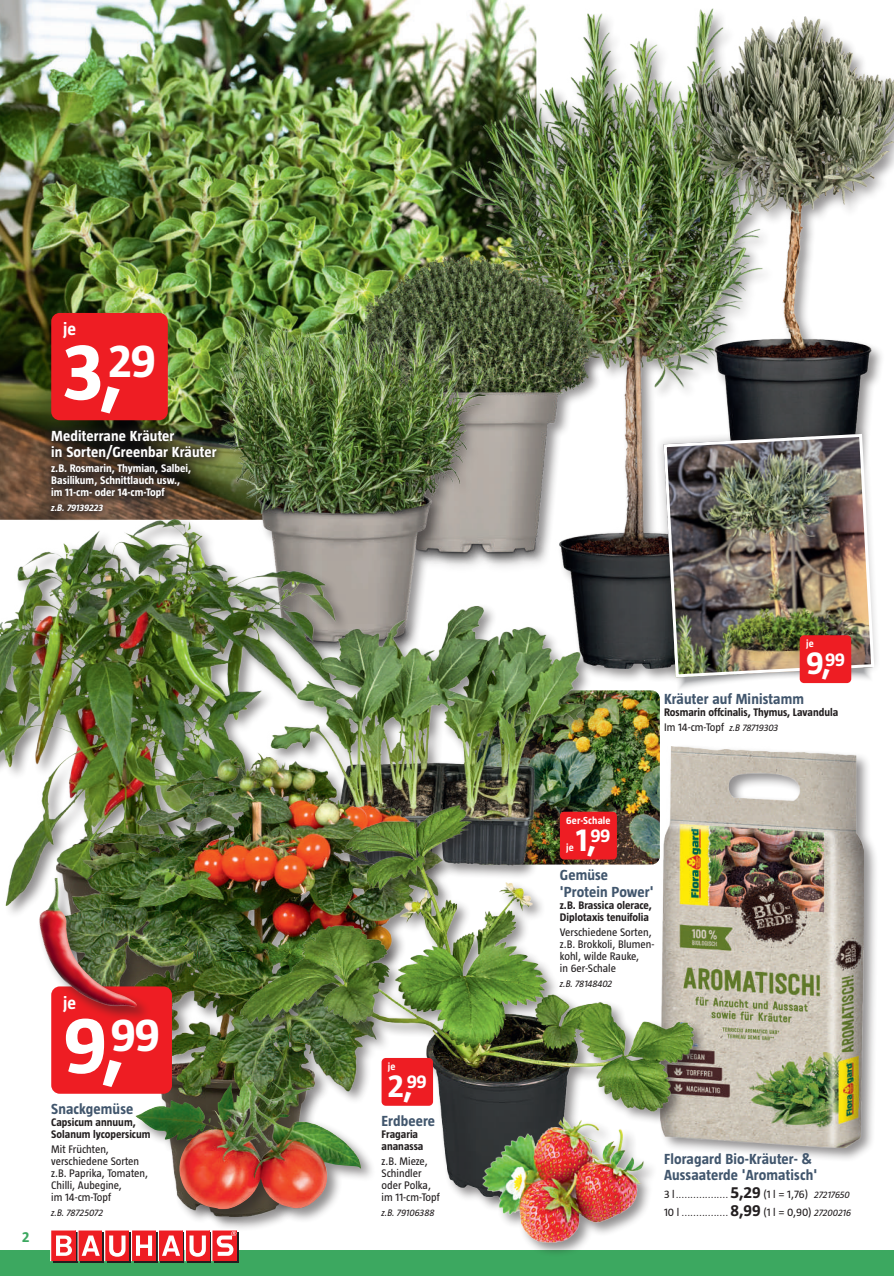
<style>
.page{position:relative;width:894px;height:1276px;background:#fff}
.page>*{position:absolute;margin:0;border:0;box-sizing:border-box;transform-origin:0 0}
.t1{font:700 82.5px "Taz";color:#fff}
.t2{font:700 33px "Taz";color:#fff}
.t3{font:700 18px "Taz";color:#fff}
.t4{font:700 15px/16.5px "Taz";letter-spacing:.01em;color:#41566d}
.t5{font:700 15px/16.5px "Taz";letter-spacing:.01em;color:#fff}
.t6{font:700 15px "Taz";color:#3ca860}
.t7{font:11.25px/12px "Taz";color:#231f20}
.t8{font:700 11.25px/12px "Taz";color:#231f20}
.t9{font:700 11.25px/12px "Taz";color:#fff}
.t10{font:10.5px/18px "Avenir";color:#231f20}
.t11{font:700 10.5px "Taz";letter-spacing:.01em;color:#fff}
.t12{font:italic 9.75px "Taz";color:#231f20}
.t13{font:italic 700 9.75px "Taz";letter-spacing:-.01em;color:#fff}
.s1{font-weight:400}
.s2{font-weight:400;font-style:italic;font-size:9.75px}
.s3{font-family:"Taz";font-size:11.25px}
.s4{font-family:"Taz";font-weight:700;font-size:16.5px}
.s5{font-family:"Taz";font-style:italic;font-size:9.75px}
</style>
<div class="page">
<img style="left:607px;top:690px;width:52px;height:113px">
<img style="left:0;top:0;width:526px;height:517px">
<svg style="left:42px;top:421px;width:170px;height:96px;background:#3e3525"></svg>
<img style="left:451px;top:9px;width:267px;height:659px">
<img style="left:693px;top:17px;width:200px;height:408px">
<div style="left:657px;top:744px;width:221px;height:419px;background:#231f20;opacity:.5"></div>
<img style="left:660px;top:747px;width:203px;height:401px">
<svg style="left:654px;top:425px;width:223px;height:262px"></svg>
<img style="left:661px;top:432px;width:214px;height:247px">
<div style="left:0;top:1250px;width:893px;height:26px;background:#3ca860"></div>
<img style="left:345px;top:247px;width:256px;height:318px">
<div style="left:212px;top:305px;width:292px;height:358px;background:#231f20;opacity:.5"></div>
<img style="left:213px;top:306px;width:279px;height:259px">
<img style="left:0;top:520px;width:337px;height:394px">
<img style="left:262px;top:565px;width:342px;height:238px">
<div style="left:41px;top:752px;width:416px;height:479px;background:#231f20;opacity:.5"></div>
<img style="left:42px;top:752px;width:400px;height:464px">
<div style="left:51px;top:986px;width:121px;height:108px;background:#ee1d23;border-radius:9px"></div>
<div style="left:238px;top:803px;width:470px;height:410px;background:#231f20;opacity:.5"></div>
<img style="left:239px;top:805px;width:454px;height:392px">
<div style="left:480px;top:1115px;width:178px;height:142px;background:#231f20;opacity:.5"></div>
<img style="left:474px;top:1109px;width:180px;height:147px">
<div style="left:134px;top:1071px;width:242px;height:154px;background:#231f20;opacity:.5"></div>
<img style="left:135px;top:1072px;width:226px;height:137px">
<div style="left:37px;top:876px;width:115px;height:146px;background:#231f20;opacity:.5"></div>
<img style="left:39px;top:878px;width:98px;height:129px">
<div style="left:381px;top:1058px;width:52px;height:48px;background:#ee1d23;border-radius:4px"></div>
<div style="left:799px;top:635px;width:52px;height:48px;background:#ee1d23;border-radius:4px"></div>
<div style="left:51px;top:313px;width:117px;height:107px;background:#ee1d23;border-radius:9px"></div>
<div style="left:559px;top:812px;width:57px;height:48px;background:#ee1d23;border-radius:4px"></div>
<div style="left:80px;top:1232px;width:24px;height:30px;background:#231f20"></div>
<div style="left:214px;top:1232px;width:24px;height:30px;background:#231f20"></div>
<div style="left:134px;top:1232px;width:24px;height:30px;background:#231f20"></div>
<div style="left:160px;top:1232px;width:24px;height:30px;background:#231f20"></div>
<div style="left:53px;top:1232px;width:24px;height:30px;background:#231f20"></div>
<div style="left:107px;top:1232px;width:24px;height:30px;background:#231f20"></div>
<div style="left:187px;top:1232px;width:24px;height:30px;background:#231f20"></div>
<svg style="left:50px;top:1230px;width:187px;height:31px;background:#e86064"></svg>
<h3 class="t3" style="left:63px;top:319px;width:15px">je</h3>
<h1 class="t1" style="left:63px;top:325px;width:94px">3,<sup>29</sup></h1>
<h3 class="t5" style="left:51px;top:427px;width:167px">Mediterrane Kräuter<br>in Sorten/Greenbar Kräuter</h3>
<p class="t9" style="left:51px;top:462px;width:141px">z.B. Rosmarin, Thymian, Salbei,<br>Basilikum, Schnittlauch usw., im 11-cm- oder 14-cm-Topf</p>
<p class="t13" style="left:51px;top:502px;width:53px">z.B. 79139223</p>
<h3 class="t6" style="left:22px;top:1228px;width:9px">2</h3>
<h3 class="t3" style="left:63px;top:992px;width:15px">je</h3>
<h1 class="t1" style="left:63px;top:999px;width:98px">9,<sup>99</sup></h1>
<h3 class="t4" style="left:51px;top:1101px;width:84px">Snackgemüse</h3>
<p class="t8" style="left:51px;top:1116px;width:101px">Capsicum annuum,<br>Solanum lycopersicum</p>
<p class="t7" style="left:51px;top:1143px;width:98px">Mit Früchten, verschiedene Sorten z.B. Paprika, Tomaten,<br>Chilli, Aubegine,<br>im 14-cm-Topf</p>
<p class="t12" style="left:51px;top:1207px;width:53px">z.B. 78725072</p>
<p class="t11" style="left:388px;top:1060px;width:9px">je</p>
<h2 class="t2" style="left:388px;top:1067px;width:40px">2,<sup>99</sup></h2>
<h3 class="t4" style="left:381px;top:1113px;width:55px">Erdbeere</h3>
<p class="t8" style="left:381px;top:1128px;width:43px">Fragaria ananassa</p>
<p class="t7" style="left:381px;top:1155px;width:60px">z.B. Mieze,<br>Schindler oder Polka, im 11-cm-Topf</p>
<p class="t12" style="left:381px;top:1207px;width:54px">z.B. 79106388</p>
<p class="t11" style="left:805px;top:638px;width:9px">je</p>
<h2 class="t2" style="left:805px;top:645px;width:40px">9,<sup>99</sup></h2>
<h3 class="t4" style="left:663px;top:690px;width:142px">Kräuter auf Ministamm</h3>
<p class="t8" style="left:663px;top:704px;width:176px;line-height:15px">Rosmarin offcinalis, Thymus, Lavandula<br><span class="s1">Im 14-cm-Topf</span> <span class="s2">z.B 78719303</span></p>
<p class="t11" style="left:566px;top:814px;width:46px">6er-Schale</p>
<p class="t11" style="left:566px;top:841px;width:9px">je</p>
<h2 class="t2" style="left:576px;top:821px;width:35px">1,<sup>99</sup></h2>
<h3 class="t4" style="left:559px;top:867px;width:95px">Gemüse 'Protein Power'</h3>
<p class="t8" style="left:559px;top:899px;width:93px">z.B. Brassica olerace,<br>Diplotaxis tenuifolia</p>
<p class="t7" style="left:559px;top:926px;width:96px">Verschiedene Sorten, z.B. Brokkoli, Blumen&shy;kohl, wilde Rauke,<br>in 6er-Schale</p>
<p class="t12" style="left:559px;top:978px;width:54px">z.B. 78148402</p>
<h3 class="t4" style="left:663px;top:1150px;width:155px">Floragard Bio-Kräuter- &amp;<br>Aussaaterde 'Aromatisch'</h3>
<p class="t10" style="left:663px;top:1186px;width:188px"><span class="s3">3 l</span>.................. <span class="s4">5,29</span> <span class="s3">(1 l = 1,76)</span> <span class="s5">27217650<br></span><span class="s3">10 l</span> ................ <span class="s4">8,99</span> <span class="s3">(1 l = 0,90)</span> <span class="s5">27200216</span></p>
</div>
